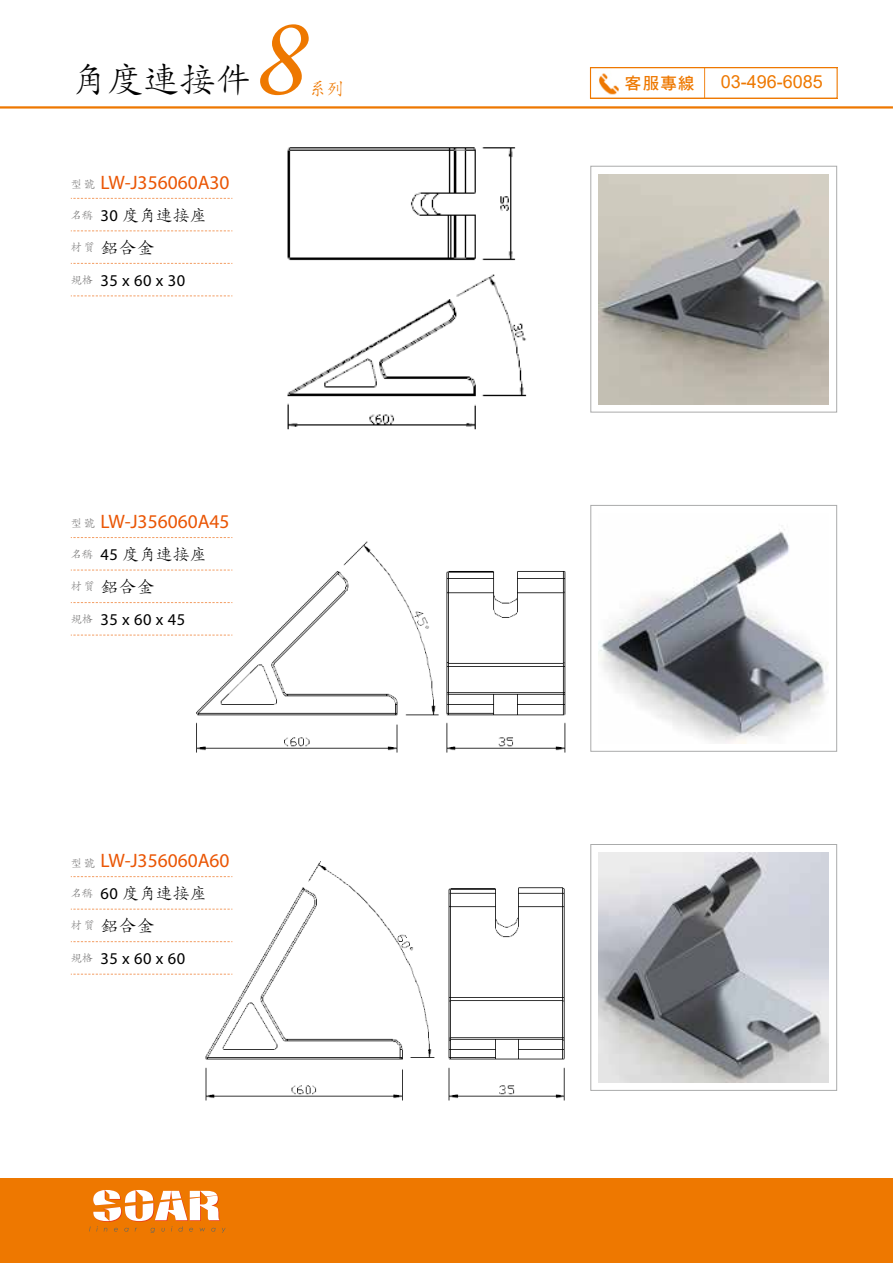
<style>
.page{position:relative;width:893px;height:1263px;background:#fff}
.page>*{position:absolute;margin:0;border:0;box-sizing:border-box;transform-origin:0 0}
.t1{font:108px "Garamond Premr Pro Med It";color:#ee7800}
.t2{font:36px "DF Kai Shu Std W3";color:#000}
.t3{font:19.5px "Myriad Pro";color:#ea5504}
.t4{font:18px "DF Kai Shu Std W3";color:#000}
.t5{font:18px "Arial";color:#ee7800}
.t6{font:18px "DF Kai Shu Std W3";color:#ee7800}
.t7{font:16.5px "Myriad Pro";letter-spacing:.025em;color:#000}
.t8{font:16.5px "DF Kai Shu Std W3";letter-spacing:.025em;color:#000}
.t9{font:16.5px "DF Hei Std W7";color:#ee7800}
.s1{font-family:"DF Kai Shu Std W3";font-size:11.25px;color:#727171}
.s2{font-size:11.25px;color:#727171}
.s3{font-family:"Myriad Pro"}
</style>
<div class="page">
<div style="left:0;top:1178px;width:893px;height:85px;background:#ee7800"></div>
<hr style="left:0;top:106px;width:893px;height:3px;background:#ee7800">
<svg style="left:89px;top:1190px;width:137px;height:43px"></svg>
<img style="left:599px;top:69px;width:107px;height:28px">
<div style="left:590px;top:67px;width:248px;height:32px;border:1px solid #ee7800"></div>
<svg style="left:71px;top:198px;width:161px;height:1px"></svg>
<svg style="left:71px;top:230px;width:161px;height:1px"></svg>
<svg style="left:71px;top:263px;width:161px;height:1px"></svg>
<svg style="left:71px;top:295px;width:161px;height:1px"></svg>
<div style="left:590px;top:844px;width:247px;height:247px;border:1px solid #aaabab"></div>
<img style="left:599px;top:853px;width:229px;height:229px">
<div style="left:590px;top:505px;width:247px;height:247px;border:1px solid #aaabab"></div>
<img style="left:599px;top:529px;width:229px;height:214px">
<div style="left:590px;top:166px;width:247px;height:246px;border:1px solid #aaabab"></div>
<img style="left:599px;top:174px;width:229px;height:230px">
<img style="left:179px;top:861px;width:386px;height:240px">
<img style="left:179px;top:537px;width:387px;height:216px">
<img style="left:287px;top:147px;width:240px;height:283px">
<svg style="left:71px;top:537px;width:161px;height:1px"></svg>
<svg style="left:71px;top:570px;width:161px;height:1px"></svg>
<svg style="left:71px;top:602px;width:161px;height:1px"></svg>
<svg style="left:71px;top:635px;width:161px;height:1px"></svg>
<svg style="left:71px;top:876px;width:161px;height:1px"></svg>
<svg style="left:71px;top:909px;width:161px;height:1px"></svg>
<svg style="left:71px;top:941px;width:161px;height:1px"></svg>
<svg style="left:71px;top:974px;width:161px;height:1px"></svg>
<h2 class="t2" style="left:72px;top:59px;width:181px">角度連接件</h2>
<h1 class="t1" style="left:255px;top:-8px;width:54px">8</h1>
<p class="t6" style="left:309px;top:79px;width:37px">系列</p>
<p class="t3" style="left:71px;top:170px;width:160px"><span class="s1">型號</span> LW-J356060A30</p>
<p class="t8" style="left:71px;top:206px;width:137px"><span class="s2">名稱</span> <span class="s3">30</span> 度角連接座</p>
<p class="t4" style="left:71px;top:237px;width:85px"><span class="s2">材質</span>鋁合金</p>
<p class="t7" style="left:71px;top:270px;width:116px"><span class="s1">規格</span> 35 x 60 x 30</p>
<p class="t3" style="left:71px;top:509px;width:160px"><span class="s1">型號</span> LW-J356060A45</p>
<p class="t8" style="left:71px;top:545px;width:137px"><span class="s2">名稱</span> <span class="s3">45</span> 度角連接座</p>
<p class="t4" style="left:71px;top:577px;width:85px"><span class="s2">材質</span>鋁合金</p>
<p class="t7" style="left:71px;top:609px;width:116px"><span class="s1">規格</span> 35 x 60 x 45</p>
<p class="t3" style="left:71px;top:849px;width:160px"><span class="s1">型號</span> LW-J356060A60</p>
<p class="t8" style="left:71px;top:884px;width:137px"><span class="s2">名稱</span> <span class="s3">60</span> 度角連接座</p>
<p class="t4" style="left:71px;top:916px;width:85px"><span class="s2">材質</span>鋁合金</p>
<p class="t7" style="left:71px;top:948px;width:116px"><span class="s1">規格</span> 35 x 60 x 60</p>
<p class="t9" style="left:625px;top:74px;width:71px">客服專線</p>
<p class="t5" style="left:721px;top:69px;width:104px">03-496-6085</p>
</div>
